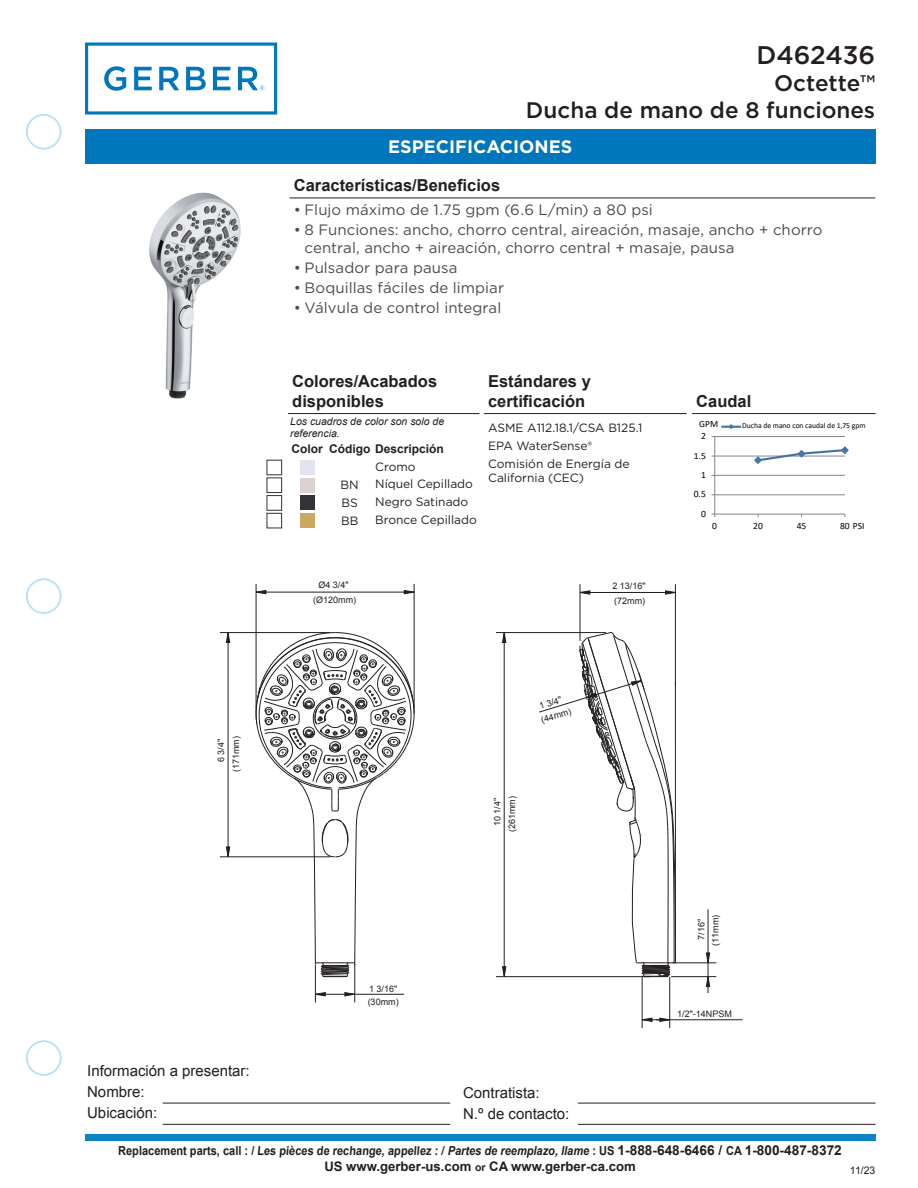
<style>
.page{position:relative;width:918px;height:1188px;background:#fff}
.page>*{position:absolute;margin:0;border:0;box-sizing:border-box;transform-origin:0 0}
.t1{font:500 25.5px "Gotham";color:#231f20}
.t2{font:500 22.5px/27px "Gotham";color:#231f20;text-align:right}
.t3{font:700 18px "Gotham";color:#fff}
.t4{font:700 16.5px/19.5px "Arial";color:#231f20}
.t5{font:15px/18px "Gotham";letter-spacing:.005em;color:#4b4c4d}
.t6{font:15px/21.3px "Arial";color:#231f20}
.t7{font:700 13.2px "Arial";color:#231f20}
.t8{font:700 12.3px "Arial";color:#231f20;scale:.89 1}
.t9{font:12px/17.9px "Gotham";color:#231f20}
.t10{font:700 12px "Arial";color:#231f20}
.t11{font:italic 10.5px/12.6px "Arial";color:#231f20}
.t12{font:10.5px "Arial";color:#231f20}
.t13{font:9.6px "Calibri";color:#030303}
.t14{font:9px/14.9px "Arial";color:#231f20}
.t15{font:7.65px "Calibri";letter-spacing:.005em;color:#030303}
.s1{font-style:italic}
.s2{font-size:13.65px}
.s3{font-size:10.5px}
</style>
<div class="page">
<div style="left:26px;top:114px;width:35px;height:35px;border:2px solid #b9e1f7;border-radius:50%"></div>
<div style="left:26px;top:1040px;width:35px;height:36px;border:2px solid #b9e1f7;border-radius:50%"></div>
<div style="left:26px;top:579px;width:35px;height:35px;border:2px solid #b9e1f7;border-radius:50%"></div>
<svg style="left:85px;top:43px;width:192px;height:72px"></svg>
<div style="left:85px;top:1135px;width:790px;height:6px;background:#0c83c4"></div>
<div style="left:85px;top:130px;width:790px;height:34px;background:#0077bd"></div>
<hr style="left:163px;top:1103px;width:287px;height:1px;background:#231f20">
<hr style="left:578px;top:1103px;width:297px;height:1px;background:#231f20">
<hr style="left:163px;top:1124px;width:287px;height:1px;background:#231f20">
<hr style="left:578px;top:1124px;width:297px;height:1px;background:#231f20">
<hr style="left:290px;top:198px;width:585px;height:1px;background:#231f20">
<hr style="left:692px;top:413px;width:183px;height:1px;background:#231f20">
<hr style="left:484px;top:413px;width:203px;height:1px;background:#231f20">
<hr style="left:288px;top:413px;width:38px;height:1px;background:#231f20">
<hr style="left:326px;top:413px;width:47px;height:1px;background:#231f20">
<hr style="left:373px;top:413px;width:106px;height:1px;background:#231f20">
<hr style="left:715px;top:494px;width:130px;height:1px;background:#838588">
<hr style="left:715px;top:475px;width:130px;height:1px;background:#838588">
<hr style="left:715px;top:456px;width:130px;height:1px;background:#838588">
<hr style="left:715px;top:436px;width:130px;height:1px;background:#838588">
<hr style="left:714px;top:437px;width:1px;height:77px;background:#838588">
<hr style="left:715px;top:514px;width:130px;height:1px;background:#838588">
<svg style="left:754px;top:446px;width:95px;height:18px"></svg>
<svg style="left:722px;top:424px;width:18px;height:5px"></svg>
<div style="left:267px;top:460px;width:15px;height:15px;border:1px solid #333237"></div>
<div style="left:300px;top:460px;width:15px;height:15px;background:#e1e4f0"></div>
<div style="left:267px;top:477px;width:15px;height:16px;border:1px solid #333237"></div>
<div style="left:300px;top:478px;width:15px;height:14px;background:#dad3d1"></div>
<div style="left:267px;top:495px;width:15px;height:16px;border:1px solid #333237"></div>
<div style="left:300px;top:496px;width:15px;height:14px;background:#333237"></div>
<div style="left:267px;top:513px;width:15px;height:15px;border:1px solid #333237"></div>
<div style="left:300px;top:513px;width:15px;height:15px;background:#cba961"></div>
<svg style="left:706px;top:953px;width:4px;height:10px"></svg>
<svg style="left:706px;top:977px;width:4px;height:10px"></svg>
<svg style="left:502px;top:966px;width:4px;height:10px"></svg>
<svg style="left:502px;top:633px;width:4px;height:10px"></svg>
<svg style="left:665px;top:590px;width:10px;height:5px"></svg>
<svg style="left:579px;top:590px;width:11px;height:5px"></svg>
<svg style="left:643px;top:1018px;width:26px;height:4px"></svg>
<hr style="left:656px;top:1020px;width:87px;height:1px;background:#231f20">
<hr style="left:496px;top:976px;width:155px;height:1px;background:#231f20">
<hr style="left:671px;top:976px;width:45px;height:1px;background:#231f20">
<hr style="left:673px;top:963px;width:43px;height:1px;background:#231f20">
<hr style="left:504px;top:633px;width:1px;height:344px;background:#231f20">
<hr style="left:580px;top:584px;width:1px;height:57px;background:#231f20">
<hr style="left:642px;top:976px;width:1px;height:52px;background:#231f20">
<hr style="left:669px;top:977px;width:1px;height:51px;background:#231f20">
<hr style="left:675px;top:584px;width:1px;height:101px;background:#231f20">
<hr style="left:708px;top:909px;width:1px;height:84px;background:#231f20">
<hr style="left:496px;top:632px;width:110px;height:1px;background:#231f20">
<hr style="left:580px;top:592px;width:95px;height:1px;background:#231f20">
<svg style="left:539px;top:632px;width:137px;height:345px"></svg>
<svg style="left:226px;top:847px;width:4px;height:10px"></svg>
<svg style="left:226px;top:633px;width:4px;height:10px"></svg>
<svg style="left:257px;top:590px;width:9px;height:4px"></svg>
<svg style="left:404px;top:590px;width:10px;height:4px"></svg>
<svg style="left:316px;top:992px;width:10px;height:4px"></svg>
<svg style="left:344px;top:992px;width:11px;height:4px"></svg>
<hr style="left:315px;top:994px;width:89px;height:1px;background:#231f20">
<hr style="left:228px;top:633px;width:1px;height:224px;background:#231f20">
<hr style="left:256px;top:584px;width:1px;height:124px;background:#231f20">
<hr style="left:220px;top:857px;width:110px;height:1px;background:#231f20">
<hr style="left:315px;top:965px;width:1px;height:37px;background:#231f20">
<hr style="left:355px;top:964px;width:1px;height:38px;background:#231f20">
<hr style="left:414px;top:584px;width:1px;height:124px;background:#231f20">
<hr style="left:220px;top:632px;width:110px;height:1px;background:#231f20">
<hr style="left:256px;top:592px;width:158px;height:1px;background:#231f20">
<svg style="left:256px;top:632px;width:159px;height:345px"></svg>
<img style="left:149px;top:192px;width:92px;height:207px">
<h1 class="t1" style="left:756px;top:38px;width:120px">D462436</h1>
<h2 class="t2" style="left:526px;top:69px;width:351px">Octette™<br>Ducha de mano de 8 funciones</h2>
<p class="t3" style="left:388px;top:135px;width:185px">ESPECIFICACIONES</p>
<p class="t4" style="left:294px;top:176px;width:208px">Características/Beneficios</p>
<p class="t5" style="left:294px;top:200px;width:360px">• Flujo máximo de 1.75 gpm (6.6 L/min) a 80 psi</p>
<p class="t5" style="left:305px;top:220px;width:520px;text-indent:-11px">• 8 Funciones: ancho, chorro central, aireación, masaje, ancho + chorro central, ancho + aireación, chorro central + masaje, pausa</p>
<p class="t5" style="left:294px;top:259px;width:165px">• Pulsador para pausa</p>
<p class="t5" style="left:294px;top:279px;width:212px">• Boquillas fáciles de limpiar</p>
<p class="t5" style="left:294px;top:299px;width:209px">• Válvula de control integral</p>
<p class="t4" style="left:292px;top:373px;width:146px">Colores/Acabados disponibles</p>
<p class="t4" style="left:488px;top:373px;width:104px">Estándares y certificación</p>
<p class="t11" style="left:290px;top:415px;width:156px">Los cuadros de color son solo de referencia.</p>
<p class="t9" style="left:488px;top:419px;width:156px">ASME A112.18.1/CSA B125.1<br>EPA WaterSense®<br>Comisión de Energía de</p>
<p class="t9" style="left:488px;top:469px;width:97px">California (CEC)</p>
<p class="t10" style="left:292px;top:441px;width:154px">Color Código Descripción</p>
<p class="t9" style="left:375px;top:457px;width:42px">Cromo</p>
<p class="t9" style="left:341px;top:476px;width:20px">BN</p>
<p class="t9" style="left:375px;top:475px;width:99px">Níquel Cepillado</p>
<p class="t9" style="left:342px;top:494px;width:18px">BS</p>
<p class="t9" style="left:375px;top:493px;width:95px">Negro Satinado</p>
<p class="t9" style="left:341px;top:511px;width:19px">BB</p>
<p class="t9" style="left:375px;top:510px;width:103px">Bronce Cepillado</p>
<p class="t14" style="left:313px;top:578px;width:45px;text-align:center">Ø4 3/4" (Ø120mm)</p>
<p class="t14" style="left:612px;top:578px;width:35px">2 13/16" (72mm)</p>
<p class="t4" style="left:696px;top:392px;width:57px">Caudal</p>
<p class="t13" style="left:699px;top:417px;width:21px">GPM</p>
<p class="t15" style="left:742px;top:421px;width:125px">Ducha de mano con caudal de 1,75 gpm</p>
<p class="t13" style="left:701px;top:429px;width:6px">2</p>
<p class="t13" style="left:694px;top:449px;width:14px">1.5</p>
<p class="t13" style="left:701px;top:468px;width:6px">1</p>
<p class="t13" style="left:694px;top:487px;width:14px">0.5</p>
<p class="t13" style="left:701px;top:507px;width:6px">0</p>
<p class="t13" style="left:712px;top:519px;width:6px">0</p>
<p class="t13" style="left:753px;top:519px;width:11px">20</p>
<p class="t13" style="left:797px;top:519px;width:11px">45</p>
<p class="t13" style="left:840px;top:519px;width:26px">80 PSI</p>
<p class="t14" style="left:214px;top:772px;width:38px;text-indent:10px;rotate:-90deg">6 3/4" (171mm)</p>
<p class="t6" style="left:87px;top:1060px;width:164px">Información a presentar:<br>Nombre:</p>
<p class="t14" style="left:368px;top:982px;width:32px;line-height:12.8px">1 3/16" (30mm)</p>
<p class="t14" style="left:535px;top:700px;width:32px;line-height:13.8px;rotate:-17deg">1 3/4" (44mm)</p>
<p class="t14" style="left:490px;top:832px;width:37px;text-align:center;rotate:-90deg">10 1/4" (261mm)</p>
<p class="t6" style="left:463px;top:1082px;width:78px">Contratista:</p>
<p class="t6" style="left:87px;top:1102px;width:72px">Ubicación:</p>
<p class="t6" style="left:463px;top:1103px;width:108px">N.º de contacto:</p>
<p class="t14" style="left:694px;top:946px;width:32px;line-height:14.1px;text-align:center;rotate:-90deg">7/16" (11mm)</p>
<p class="t14" style="left:677px;top:1007px;width:56px">1/2"-14NPSM</p>
<p class="t8" style="left:118px;top:1143px;width:815px">Replacement parts, call : / Les pièces de rechange, appellez : / <span class="s1">Partes de reemplazo, llame</span> : US <span class="s2">1-888-648-6466 /</span> CA <span class="s2">1-800-487-8372</span></p>
<p class="t7" style="left:324px;top:1158px;width:313px">US www.gerber-us.com <span class="s3">or</span> CA www.gerber-ca.com</p>
<p class="t12" style="left:850px;top:1163px;width:27px">11/23</p>
</div>
